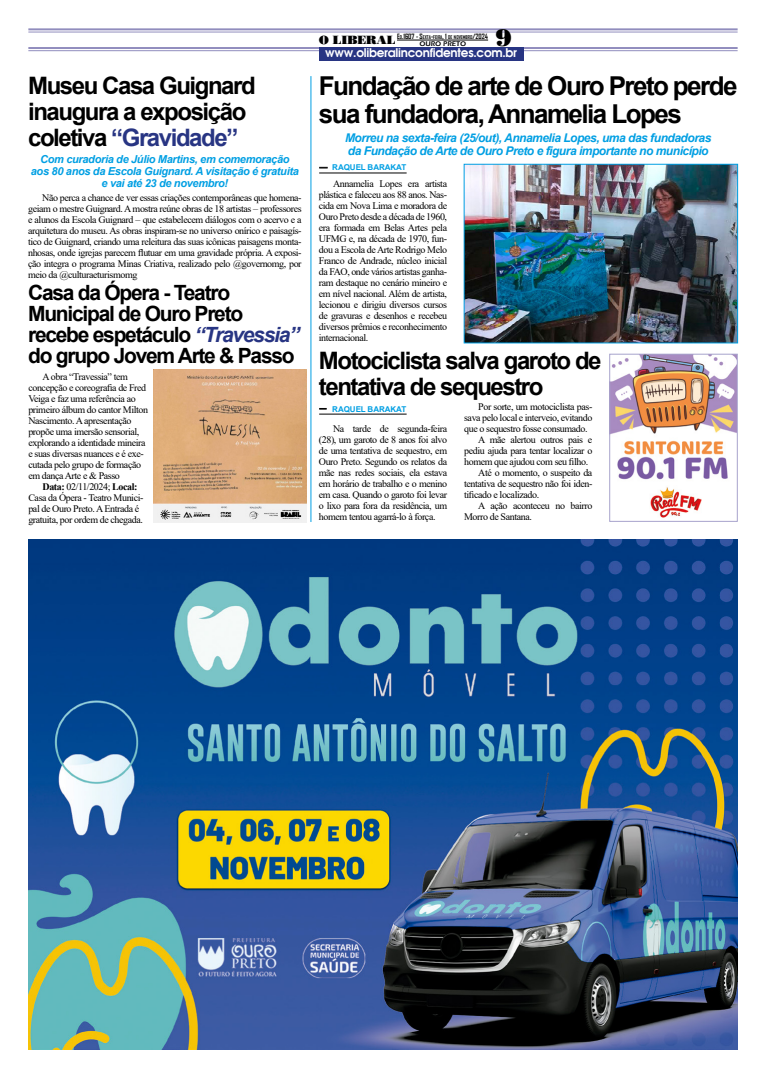
<style>
.page{position:relative;width:766px;height:1078px;background:#fff}
.page>*{position:absolute;margin:0;border:0;box-sizing:border-box;transform-origin:0 0}
.t1{font:700 26px/28px "Arial";letter-spacing:-.06em;color:#000}
.t2{font:700 24px/26px "Arial";letter-spacing:-.06em;color:#000}
.t3{font:24px "Bodnoff";color:#000}
.t4{font:700 21px/21px "Arial";letter-spacing:-.06em;color:#000}
.t5{font:italic 700 12px/13px "Arial";letter-spacing:-.04em;color:#009fe3}
.t6{font:12px "Avalon";letter-spacing:-.02em;color:#fff}
.t7{font:italic 700 11px/12px "Arial";letter-spacing:-.03em;color:#009fe3;text-align:center}
.t8{font:10px/11px "Times New Roman";letter-spacing:-.04em;color:#000;text-align:justify}
.t9{font:700 8px "Arial";letter-spacing:-.005em;color:#009fe3}
.t10{font:7px "Erie Black";color:#000}
.t11{font:700 4.9px "Agency FB";color:#000}
.s1{color:#283583}
.s2{font-style:italic;color:#283583}
.s3{font-weight:700}
.s4{font-family:"Bodnoff";font-weight:400;font-size:12px}
.s5{font-size:7px}
</style>
<div class="page">
<hr style="left:28px;top:47px;width:709px;height:2px;background:#918dbe">
<hr style="left:28px;top:50px;width:709px;height:1px;background:#918dbe">
<div style="left:319px;top:47px;width:204px;height:13px;background:#283583"></div>
<hr style="left:28px;top:28px;width:709px;height:2px;background:#918dbe">
<hr style="left:28px;top:32px;width:709px;height:1px;background:#918dbe">
<hr style="left:397px;top:40px;width:91px;height:1px;background:#000">
<img style="left:28px;top:539px;width:709px;height:510px">
<svg style="left:319px;top:167px;width:8px;height:2px"></svg>
<hr style="left:319px;top:172px;width:87px;height:1px;background:#000">
<hr style="left:310px;top:76px;width:1px;height:446px;background:#009fe3">
<svg style="left:319px;top:408px;width:7px;height:2px"></svg>
<hr style="left:319px;top:413px;width:87px;height:1px;background:#000">
<img style="left:465px;top:166px;width:270px;height:175px">
<div style="left:463px;top:164px;width:274px;height:179px;border:1px solid #009fe3"></div>
<img style="left:611px;top:356px;width:124px;height:162px">
<div style="left:609px;top:354px;width:128px;height:167px;border:1px solid #a7a3cc"></div>
<img style="left:154px;top:369px;width:153px;height:153px">
<h2 class="t2" style="left:28px;top:72px;width:229px">Museu Casa Guignard inaugura a exposição coletiva <span class="s1">“Gravidade”</span></h2>
<p class="t7" style="left:31px;top:153px;width:269px">Com curadoria de Júlio Martins, em comemoração aos 80 anos da Escola Guignard. A visitação é gratuita e vai até 23 de novembro!</p>
<p class="t8" style="left:28px;top:192px;width:275px;text-indent:14px">Não perca a chance de ver essas criações contemporâneas que homena&shy;geiam o mestre Guignard. A mostra reúne obras de 18 artistas – professores e alunos da Escola Guignard – que estabelecem diálogos com o acervo e a arquitetura do museu. As obras inspiram-se no universo onírico e paisagís&shy;tico de Guignard, criando uma releitura das suas icônicas paisagens monta&shy;nhosas, onde igrejas parecem flutuar em uma gravidade própria. A exposi&shy;ção integra o programa Minas Criativa, realizado pelo @governomg, por meio da @culturaeturismomg</p>
<h3 class="t4" style="left:28px;top:283px;width:273px">Casa da Ópera - Teatro<br>Municipal de Ouro Preto recebe espetáculo <span class="s2">“Travessia” </span>do grupo Jovem Arte &amp; Passo</h3>
<p class="t8" style="left:28px;top:371px;width:121px;text-align:left;text-indent:14px">A obra “Travessia” tem concepção e coreografia de Fred<br>Veiga e faz uma referência ao primeiro álbum do cantor Milton<br>Nascimento. A apresentação propõe uma imersão sensorial, explorando a identidade mineira e suas diversas nuances e é exe&shy;cutada pelo grupo de formação em dança Arte e &amp; Passo</p>
<p class="t8" style="left:28px;top:481px;width:116px;text-align:left;text-indent:14px"><span class="s3">Data:</span> 02/11/2024; <span class="s3">Local:<br></span>Casa da Ópera - Teatro Munici&shy;pal de Ouro Preto. A Entrada é gratuita, por ordem de chegada.</p>
<p class="t10" style="left:419px;top:39px;width:48px">OURO PRETO</p>
<h2 class="t3" style="left:495px;top:23px;width:18px">9</h2>
<h1 class="t1" style="left:319px;top:72px;width:420px">Fundação de arte de Ouro Preto perde sua fundadora, Annamelia Lopes</h1>
<p class="t9" style="left:332px;top:162px;width:76px">RAQUEL BARAKAT</p>
<p class="t11" style="left:319px;top:34px;width:171px"><span class="s4">O LIBERAL</span> <span class="s5">E</span>D<span class="s5">.1607 - S</span>EXTA<span class="s5">-</span>FEIRA<span class="s5">, 1</span> DE NOVEMBRO<span class="s5">/2024</span></p>
<p class="t6" style="left:325px;top:45px;width:193px">www.oliberalinconfidentes.com.br</p>
<p class="t5" style="left:345px;top:132px;width:367px">Morreu na sexta-feira (25/out), Annamelia Lopes, uma das fundadoras da Fundação de Arte de Ouro Preto e figura importante no município</p>
<p class="t8" style="left:319px;top:178px;width:130px;text-indent:14px">Annamelia Lopes era artista plástica e faleceu aos 88 anos. Nas&shy;cida em Nova Lima e moradora de Ouro Preto desde a década de 1960, era formada em Belas Artes pela UFMG e, na década de 1970, fun&shy;dou a Escola de Arte Rodrigo Melo Franco de Andrade, núcleo inicial da FAO, onde vários artistas ganha&shy;ram destaque no cenário mineiro e em nível nacional. Além de artista, lecionou e dirigiu diversos cursos de gravuras e desenhos e recebeu diversos prêmios e reconhecimento internacional.</p>
<h2 class="t2" style="left:319px;top:348px;width:284px">Motociclista salva garoto de tentativa de sequestro</h2>
<p class="t9" style="left:332px;top:403px;width:76px">RAQUEL BARAKAT</p>
<p class="t8" style="left:478px;top:400px;width:115px">Por sorte, um motociclista pas-</p>
<p class="t8" style="left:464px;top:411px;width:130px">sava pelo local e interveio, evitando</p>
<p class="t8" style="left:464px;top:422px;width:125px">que o sequestro fosse consumado.</p>
<p class="t8" style="left:478px;top:433px;width:115px">A mãe alertou outros pais e</p>
<p class="t8" style="left:464px;top:444px;width:130px">pediu ajuda para tentar localizar o</p>
<p class="t8" style="left:464px;top:455px;width:125px">homem que ajudou com seu filho.</p>
<p class="t8" style="left:478px;top:466px;width:115px">Até o momento, o suspeito da</p>
<p class="t8" style="left:464px;top:477px;width:130px">tentativa de sequestro não foi iden-</p>
<p class="t8" style="left:464px;top:488px;width:77px">tificado e localizado.</p>
<p class="t8" style="left:478px;top:499px;width:115px">A ação aconteceu no bairro</p>
<p class="t8" style="left:464px;top:510px;width:69px">Morro de Santana.</p>
<p class="t8" style="left:319px;top:422px;width:130px;text-indent:14px">Na tarde de segunda-feira (28), um garoto de 8 anos foi alvo de uma tentativa de sequestro, em Ouro Preto. Segundo os relatos da mãe nas redes sociais, ela estava em horário de trabalho e o menino em casa. Quando o garoto foi levar o lixo para fora da residência, um homem tentou agarrá-lo à força.</p>
</div>
